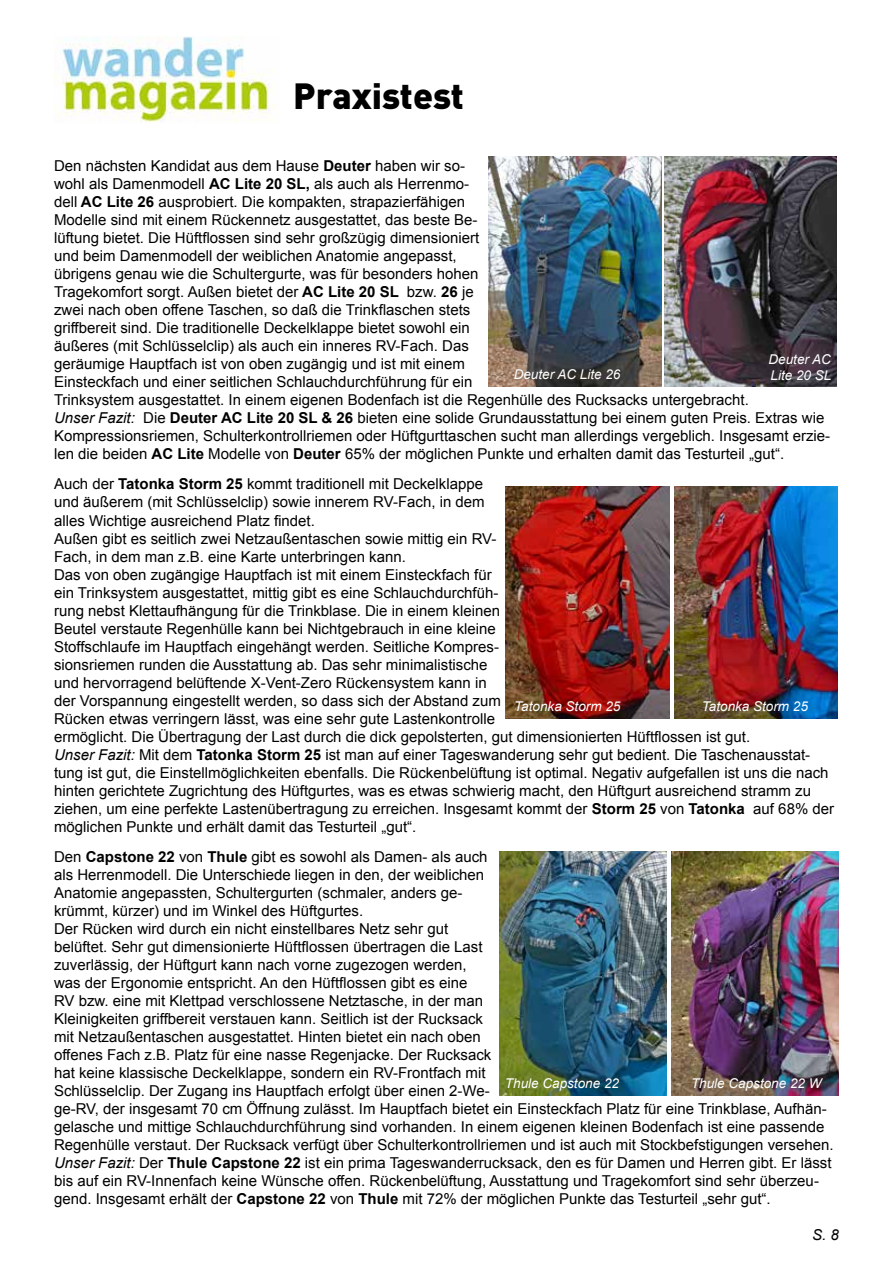
<style>
.page{position:relative;width:893px;height:1263px;background:#fff}
.page>*{position:absolute;margin:0;border:0;box-sizing:border-box;transform-origin:0 0}
.t1{font:900 36px "DIN";color:#000}
.t2{font:15px/18px "Arial";color:#000}
.t3{font:italic 15px "Arial";color:#000}
.t4{font:italic 13.5px "Arial";color:#fff}
.s1{font-weight:700}
.s2{font-style:italic}
</style>
<div class="page">
<img style="left:54px;top:37px;width:221px;height:86px">
<img style="left:671px;top:852px;width:167px;height:243px">
<img style="left:500px;top:852px;width:167px;height:243px">
<img style="left:506px;top:487px;width:164px;height:231px">
<img style="left:674px;top:487px;width:164px;height:231px">
<img style="left:665px;top:156px;width:172px;height:231px">
<img style="left:489px;top:156px;width:172px;height:231px">
<h1 class="t1" style="left:293px;top:71px;width:172px">Praxistest</h1>
<p class="t2" style="left:54px;top:157px;width:778px">Den nächsten Kandidat aus dem Hause <span class="s1">Deuter</span> haben wir so-<br>wohl als Damenmodell <span class="s1">AC Lite 20 SL,</span> als auch als Herrenmo-<br>dell <span class="s1">AC Lite 26</span> ausprobiert. Die kompakten, strapazierfähigen<br>Modelle sind mit einem Rückennetz ausgestattet, das beste Be-<br>lüftung bietet. Die Hüftflossen sind sehr großzügig dimensioniert<br>und beim Damenmodell der weiblichen Anatomie angepasst,<br>übrigens genau wie die Schultergurte, was für besonders hohen<br>Tragekomfort sorgt. Außen bietet der <span class="s1">AC Lite 20 SL</span> bzw. <span class="s1">26</span> je<br>zwei nach oben offene Taschen, so daß die Trinkflaschen stets<br>griffbereit sind. Die traditionelle Deckelklappe bietet sowohl ein<br>äußeres (mit Schlüsselclip) als auch ein inneres RV-Fach. Das<br>geräumige Hauptfach ist von oben zugängig und ist mit einem<br>Einsteckfach und einer seitlichen Schlauchdurchführung für ein<br>Trinksystem ausgestattet. In einem eigenen Bodenfach ist die Regenhülle des Rucksacks untergebracht.<br><span class="s2">Unser Fazit:</span> Die <span class="s1">Deuter AC Lite 20 SL &amp; 26</span> bieten eine solide Grundausstattung bei einem guten Preis. Extras wie Kompressionsriemen, Schulterkontrollriemen oder Hüftgurttaschen sucht man allerdings vergeblich. Insgesamt erzie&shy;len die beiden <span class="s1">AC Lite</span> Modelle von <span class="s1">Deuter</span> 65% der möglichen Punkte und erhalten damit das Testurteil „gut“.</p>
<p class="t2" style="left:54px;top:475px;width:782px">Auch der <span class="s1">Tatonka Storm 25</span> kommt traditionell mit Deckelklappe<br>und äußerem (mit Schlüsselclip) sowie innerem RV-Fach, in dem<br>alles Wichtige ausreichend Platz findet.<br>Außen gibt es seitlich zwei Netzaußentaschen sowie mittig ein RV-<br>Fach, in dem man z.B. eine Karte unterbringen kann.<br>Das von oben zugängige Hauptfach ist mit einem Einsteckfach für<br>ein Trinksystem ausgestattet, mittig gibt es eine Schlauchdurchfüh-<br>rung nebst Klettaufhängung für die Trinkblase. Die in einem kleinen<br>Beutel verstaute Regenhülle kann bei Nichtgebrauch in eine kleine<br>Stoffschlaufe im Hauptfach eingehängt werden. Seitliche Kompres-<br>sionsriemen runden die Ausstattung ab. Das sehr minimalistische<br>und hervorragend belüftende X-Vent-Zero Rückensystem kann in<br>der Vorspannung eingestellt werden, so dass sich der Abstand zum<br>Rücken etwas verringern lässt, was eine sehr gute Lastenkontrolle<br>ermöglicht. Die Übertragung der Last durch die dick gepolsterten, gut dimensionierten Hüftflossen ist gut.<br><span class="s2">Unser Fazit:</span> Mit dem <span class="s1">Tatonka Storm 25</span> ist man auf einer Tageswanderung sehr gut bedient. Die Taschenausstat&shy;tung ist gut, die Einstellmöglichkeiten ebenfalls. Die Rückenbelüftung ist optimal. Negativ aufgefallen ist uns die nach hinten gerichtete Zugrichtung des Hüftgurtes, was es etwas schwierig macht, den Hüftgurt ausreichend stramm zu ziehen, um eine perfekte Lastenübertragung zu erreichen. Insgesamt kommt der <span class="s1">Storm 25</span> von <span class="s1">Tatonka</span> auf 68% der möglichen Punkte und erhält damit das Testurteil „gut“.</p>
<p class="t2" style="left:54px;top:847px;width:781px">Den <span class="s1">Capstone 22</span> von <span class="s1">Thule</span> gibt es sowohl als Damen- als auch<br>als Herrenmodell. Die Unterschiede liegen in den, der weiblichen<br>Anatomie angepassten, Schultergurten (schmaler, anders ge-<br>krümmt, kürzer) und im Winkel des Hüftgurtes.<br>Der Rücken wird durch ein nicht einstellbares Netz sehr gut<br>belüftet. Sehr gut dimensionierte Hüftflossen übertragen die Last<br>zuverlässig, der Hüftgurt kann nach vorne zugezogen werden,<br>was der Ergonomie entspricht. An den Hüftflossen gibt es eine<br>RV bzw. eine mit Klettpad verschlossene Netztasche, in der man<br>Kleinigkeiten griffbereit verstauen kann. Seitlich ist der Rucksack<br>mit Netzaußentaschen ausgestattet. Hinten bietet ein nach oben<br>offenes Fach z.B. Platz für eine nasse Regenjacke. Der Rucksack<br>hat keine klassische Deckelklappe, sondern ein RV-Frontfach mit<br>Schlüsselclip. Der Zugang ins Hauptfach erfolgt über einen 2-We-<br>ge-RV, der insgesamt 70 cm Öffnung zulässt. Im Hauptfach bietet ein Einsteckfach Platz für eine Trinkblase, Aufhän&shy;gelasche und mittige Schlauchdurchführung sind vorhanden. In einem eigenen kleinen Bodenfach ist eine passende Regenhülle verstaut. Der Rucksack verfügt über Schulterkontrollriemen und ist auch mit Stockbefstigungen versehen.<br><span class="s2">Unser Fazit:</span> Der <span class="s1">Thule Capstone 22</span> ist ein prima Tageswanderrucksack, den es für Damen und Herren gibt. Er lässt bis auf ein RV-Innenfach keine Wünsche offen. Rückenbelüftung, Ausstattung und Tragekomfort sind sehr überzeu&shy;gend. Insgesamt erhält der <span class="s1">Capstone 22</span> von <span class="s1">Thule</span> mit 72% der möglichen Punkte das Testurteil „sehr gut“.</p>
<p class="t4" style="left:768px;top:350px;width:64px">Deuter AC</p>
<p class="t4" style="left:514px;top:365px;width:108px">Deuter AC Lite 26</p>
<p class="t4" style="left:770px;top:367px;width:62px">Lite 20 SL</p>
<p class="t4" style="left:514px;top:698px;width:108px">Tatonka Storm 25</p>
<p class="t4" style="left:702px;top:698px;width:108px">Tatonka Storm 25</p>
<p class="t4" style="left:505px;top:1075px;width:116px">Thule Capstone 22</p>
<p class="t4" style="left:691px;top:1075px;width:132px">Thule Capstone 22 W</p>
<p class="t3" style="left:812px;top:1225px;width:28px">S. 8</p>
</div>
